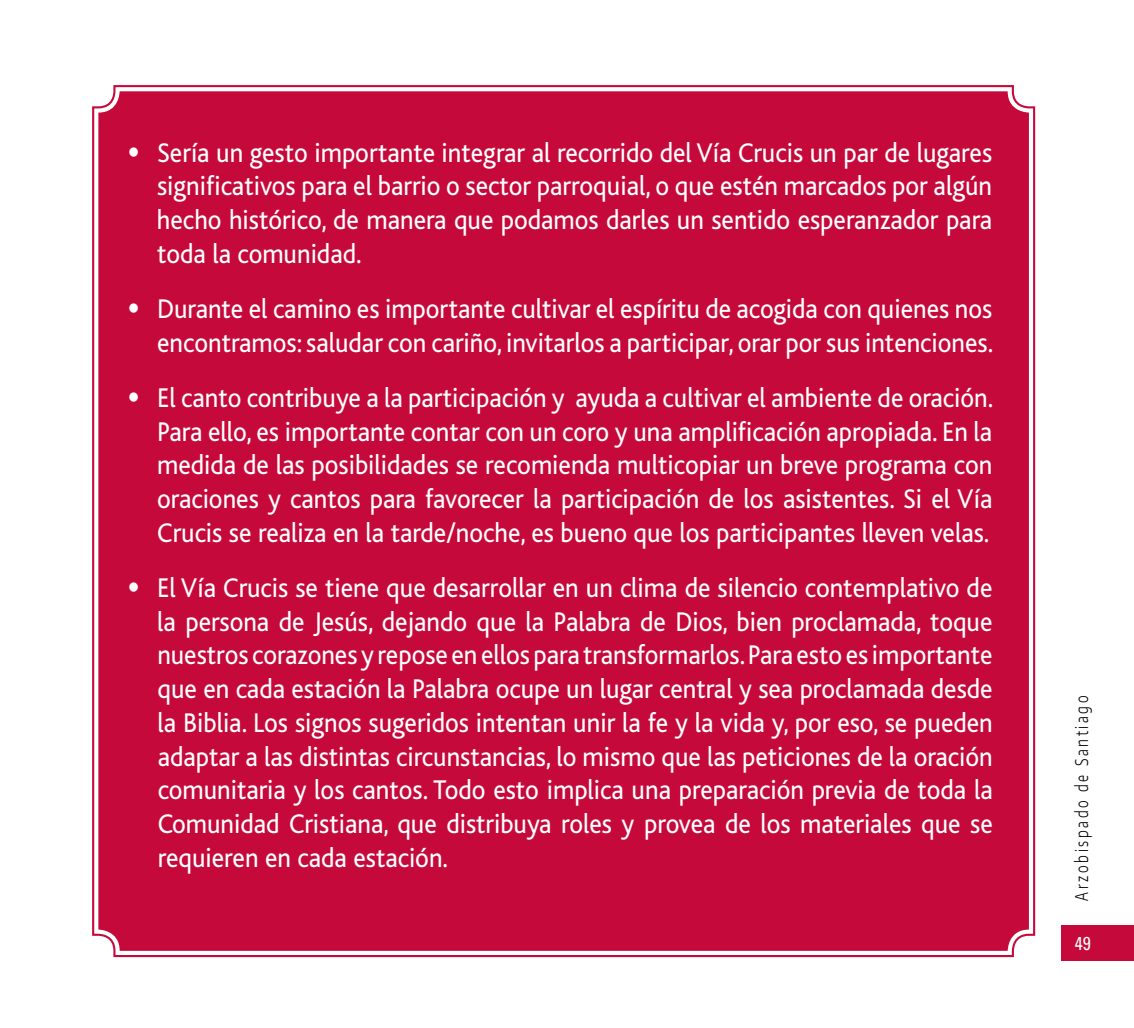
<style>
.page{position:relative;width:1134px;height:1028px;background:#fff}
.page>*{position:absolute;margin:0;border:0;box-sizing:border-box;transform-origin:0 0}
.t1{font:28.25px/33.8px "Bliss";color:#fff;text-align:justify;scale:.93 1}
.t2{font:condensed 18.75px "Univers";color:#fff}
.t3{font:300 17.5px "Encode Sans";letter-spacing:.2em;color:#000;scale:.75 1}
.s1{font-family:"Arial";font-weight:900}
</style>
<div class="page">
<div style="left:1061px;top:925px;width:73px;height:35px;background:#c6093b"></div>
<div style="left:92px;top:85px;width:944px;height:873px;background:#c6093b"></div>
<p class="t1" style="left:157px;top:136px;width:899px;text-indent:-30px"><span class="s1">•</span> Sería un gesto importante integrar al recorrido del Vía Crucis un par de lugares significativos para el barrio o sector parroquial, o que estén marcados por algún hecho histórico, de manera que podamos darles un sentido esperanzador para toda la comunidad.</p>
<p class="t1" style="left:127px;top:292px;width:933px;text-align:right"><span class="s1">•</span> Durante el camino es importante cultivar el espíritu de acogida con quienes nos encontramos:saludar con cariño, invitarlos a participar, orar por sus intenciones.</p>
<p class="t1" style="left:157px;top:381px;width:900px;text-indent:-30px"><span class="s1">•</span> El canto contribuye a la participación y ayuda a cultivar el ambiente de oración.<br>Para ello, es importante contar con un coro y una amplificación apropiada. En la medida de las posibilidades se recomienda multicopiar un breve programa con oraciones y cantos para favorecer la participación de los asistentes. Si el Vía Crucis se realiza en la tarde/noche, es bueno que los participantes lleven velas.</p>
<p class="t1" style="left:157px;top:571px;width:900px;text-indent:-30px"><span class="s1">•</span> El Vía Crucis se tiene que desarrollar en un clima de silencio contemplativo de la persona de Jesús, dejando que la Palabra de Dios, bien proclamada, toque nuestros corazones y repose en ellos para transformarlos.Para esto esimportante que en cada estación la Palabra ocupe un lugar central y sea proclamada desde la Biblia. Los signos sugeridos intentan unir la fe y la vida y, por eso, se pueden adaptar a las distintas circunstancias, lo mismo que las peticiones de la oración comunitaria y los cantos. Todo esto implica una preparación previa de toda la Comunidad Cristiana, que distribuya roles y provea de los materiales que se requieren en cada estación.</p>
<p class="t3" style="left:1070px;top:900px;width:275px;rotate:-90deg">Arzobispado de Santiago</p>
<p class="t2" style="left:1075px;top:931px;width:18px">49</p>
</div>
